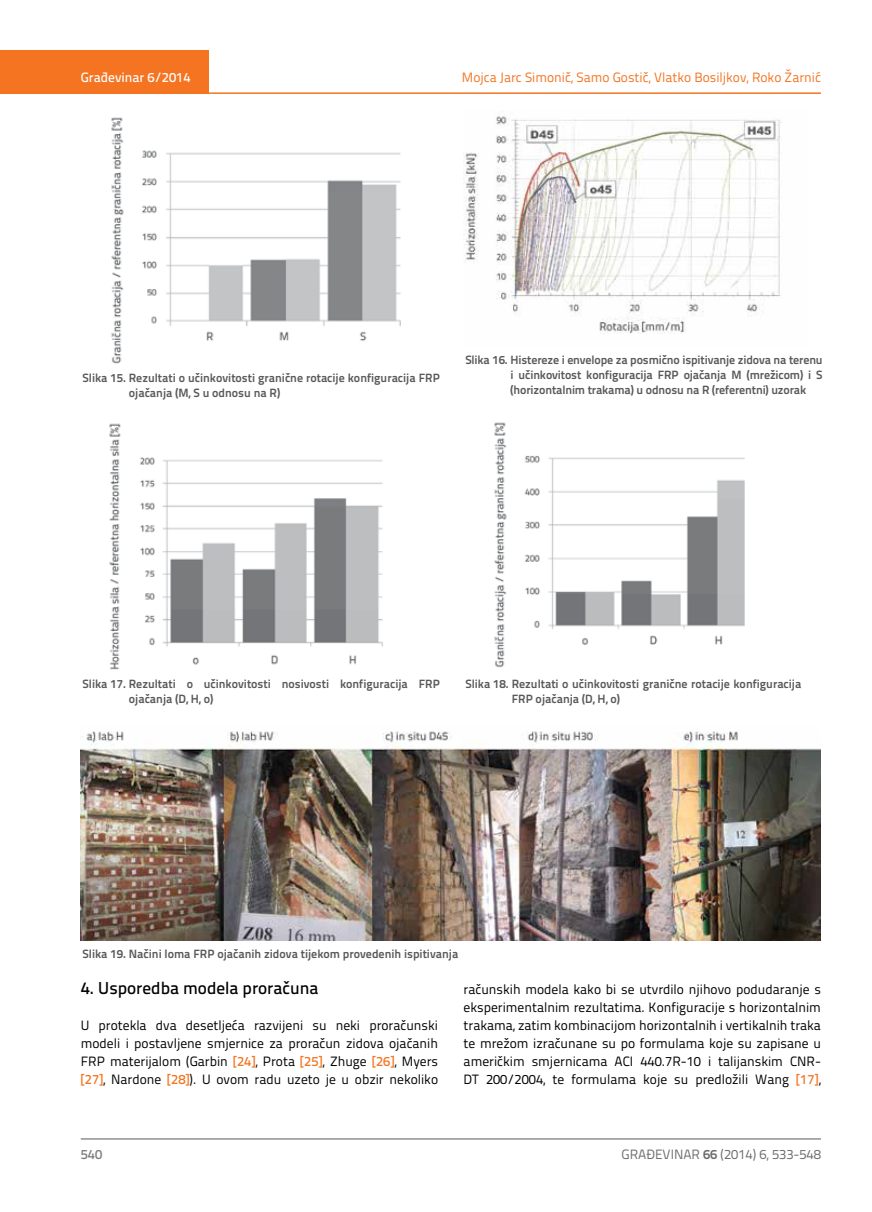
<style>
.page{position:relative;width:872px;height:1212px;background:#fff}
.page>*{position:absolute;margin:0;border:0;box-sizing:border-box;transform-origin:0 0}
.t1{font:500 17.25px "Titillium Text 22 L";color:#000}
.t2{font:13.5px/18px "Titillium Text 22 L";color:#000;text-align:justify}
.t3{font:13.5px "Titillium Text 22 L";color:#f47421}
.t4{font:13.5px "Titillium Text 22 L";color:#6d6e71}
.t5{font:500 13.5px "Titillium Text 22 L";color:#fff}
.t6{font:500 13.5px "Titillium Text 22 L";color:#797a7d}
.t7{font:700 12px/15px "Titillium Text 22 L";color:#58595b}
.s1{font-weight:500;color:#f47421}
.s2{font-weight:700}
</style>
<div class="page">
<div style="left:0;top:50px;width:208px;height:44px;background:#f47421"></div>
<hr style="left:0;top:92px;width:821px;height:2px;background:#f47421">
<hr style="left:81px;top:1139px;width:740px;height:1px;background:#58595b">
<img style="left:111px;top:117px;width:290px;height:247px">
<img style="left:463px;top:113px;width:319px;height:221px">
<img style="left:109px;top:423px;width:274px;height:247px">
<img style="left:494px;top:422px;width:251px;height:246px">
<img style="left:81px;top:731px;width:740px;height:209px">
<p class="t5" style="left:81px;top:67px;width:111px">Građevinar 6/2014</p>
<p class="t3" style="left:462px;top:68px;width:360px">Mojca Jarc Simonič, Samo Gostič, Vlatko Bosiljkov, Roko Žarnić</p>
<p class="t7" style="left:129px;top:369px;width:312px;text-indent:-46px">Slika 15. Rezultati o učinkovitosti granične rotacije konfiguracija FRP ojačanja (M, S u odnosu na R)</p>
<p class="t7" style="left:510px;top:351px;width:314px;text-align:justify;text-indent:-45px">Slika 16. Histereze i envelope za posmično ispitivanje zidova na terenu i učinkovitost konfiguracija FRP ojačanja M (mrežicom) i S (horizontalnim trakama) u odnosu na R (referentni) uzorak</p>
<p class="t7" style="left:129px;top:676px;width:312px;text-indent:-46px">Slika 17. Rezultati o učinkovitosti nosivosti konfiguracija FRP ojačanja (D, H, o)</p>
<p class="t7" style="left:512px;top:676px;width:291px;text-indent:-46px">Slika 18. Rezultati o učinkovitosti granične rotacije konfiguracija<br>FRP ojačanja (D, H, o)</p>
<p class="t7" style="left:83px;top:946px;width:377px">Slika 19. Načini loma FRP ojačanih zidova tijekom provedenih ispitivanja</p>
<p class="t1" style="left:81px;top:975px;width:239px">4. Usporedba modela proračuna</p>
<p class="t2" style="left:81px;top:1016px;width:359px">U protekla dva desetljeća razvijeni su neki proračunski modeli i postavljene smjernice za proračun zidova ojačanih FRP materijalom (Garbin <span class="s1">[24]</span>, Prota <span class="s1">[25]</span>, Zhuge <span class="s1">[26]</span>, Myers <span class="s1">[27]</span>, Nardone <span class="s1">[28]</span>). U ovom radu uzeto je u obzir nekoliko</p>
<p class="t2" style="left:463px;top:980px;width:359px">računskih modela kako bi se utvrdilo njihovo podudaranje s eksperimentalnim rezultatima. Konfiguracije s horizontalnim trakama, zatim kombinacijom horizontalnih i vertikalnih traka te mrežom izračunane su po formulama koje su zapisane u američkim smjernicama ACI 440.7R-10 i talijanskim CNR-DT 200/2004, te formulama koje su predložili Wang <span class="s1">[17]</span>,</p>
<p class="t6" style="left:81px;top:1144px;width:23px">540</p>
<p class="t4" style="left:621px;top:1144px;width:201px">GRAĐEVINAR <span class="s2">66</span> (2014) 6, 533-548</p>
</div>
